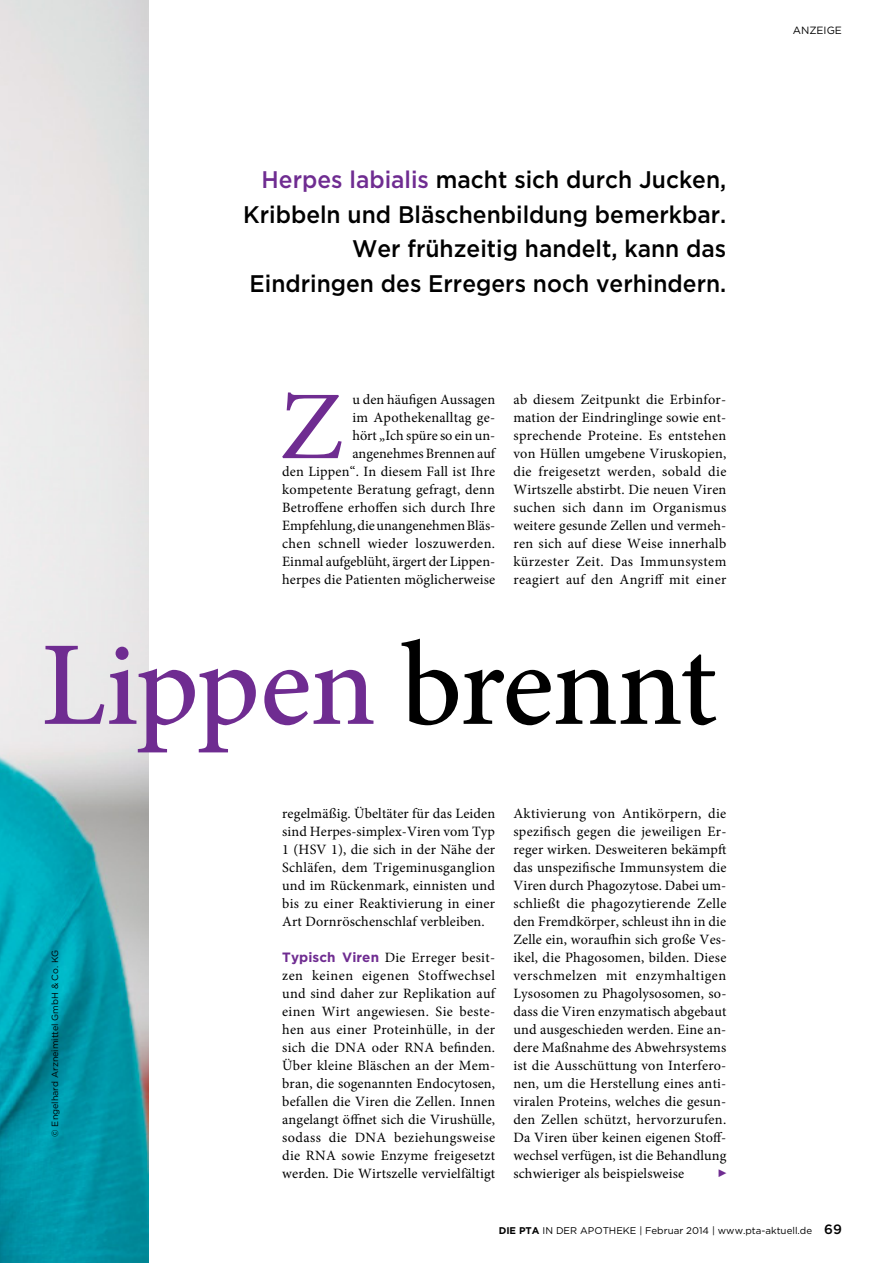
<style>
.page{position:relative;width:893px;height:1263px;background:#fff}
.page>*{position:absolute;margin:0;border:0;box-sizing:border-box;transform-origin:0 0}
.t1{font:500 120px "Minion Pro";letter-spacing:-.015em;color:#6f2c91}
.t2{font:97.2px "Minion Pro";color:#6f2c91;scale:1.09 1}
.t3{font:500 24px/34.5px "Gotham";color:#000;text-align:right;scale:.95 1}
.t4{font:14.25px/18px "Minion Pro";letter-spacing:.01em;color:#000;text-align:justify}
.t5{font:10.5px "Gotham";color:#000}
.t6{font:9.75px "Gotham";color:#000}
.t7{font:9px "Gotham";color:#000}
.s1{color:#6f2c91}
.s2{color:#000}
.s3{font-family:"Gotham";font-weight:700;font-size:13.5px;color:#6f2c91}
.s4{font-weight:700}
.s5{font-weight:500;font-size:13.5px}
</style>
<div class="page">
<img style="left:0;top:0;width:148px;height:1263px">
<h3 class="t3" style="left:243px;top:162px;width:510px"><span class="s1">Herpes labialis</span> macht sich durch Jucken, Kribbeln und Bläschenbildung bemerkbar.<br>Wer frühzeitig handelt, kann das Eindringen des Erregers noch verhindern.</h3>
<h2 class="t2" style="left:279px;top:362px;width:60px">Z</h2>
<p class="t4" style="left:282px;top:391px;width:215px;text-align:right">u den häufigen Aussagen<br>im Apothekenalltag ge-<br>hört „Ich spüre so ein un&shy;angenehmes Brennen auf<br>den Lippen“. In diesem Fall ist Ihre kompetente Beratung gefragt, denn<br>Betroffene erhoffen sich durch Ihre<br>Empfehlung, die unangenehmen Bläs&shy;chen schnell wieder loszuwerden.<br>Einmal aufgeblüht, ärgert der Lippen&shy;herpes die Patienten möglicherweise</p>
<p class="t4" style="left:513px;top:391px;width:214px">ab diesem Zeitpunkt die Erbinfor&shy;mation der Eindringlinge sowie ent&shy;sprechende Proteine. Es entstehen von Hüllen umgebene Viruskopien, die freigesetzt werden, sobald die Wirtszelle abstirbt. Die neuen Viren suchen sich dann im Organismus weitere gesunde Zellen und vermeh&shy;ren sich auf diese Weise innerhalb kürzester Zeit. Das Immunsystem reagiert auf den Angriff mit einer</p>
<h1 class="t1" style="left:41px;top:604px;width:678px">Lippen <span class="s2">brennt</span></h1>
<p class="t7" style="left:49px;top:1137px;width:189px;rotate:-90deg">© Engelhard Arzneimittel GmbH &amp; Co. KG</p>
<p class="t4" style="left:282px;top:805px;width:214px">regelmäßig. Übeltäter für das Leiden sind Herpes-simplex-Viren vom Typ 1 (HSV 1), die sich in der Nähe der Schläfen, dem Trigeminusganglion und im Rückenmark, einnisten und bis zu einer Reaktivierung in einer Art Dornröschenschlaf verbleiben.</p>
<p class="t4" style="left:282px;top:949px;width:215px"><span class="s3">Typisch Viren</span> Die Erreger besit&shy;zen keinen eigenen Stoffwechsel und sind daher zur Replikation auf einen Wirt angewiesen. Sie beste&shy;hen aus einer Proteinhülle, in der sich die DNA oder RNA befinden.<br>Über kleine Bläschen an der Mem&shy;bran, die sogenannten Endocytosen, befallen die Viren die Zellen. Innen angelangt öffnet sich die Virushülle, sodass die DNA beziehungsweise die RNA sowie Enzyme freigesetzt werden. Die Wirtszelle vervielfältigt</p>
<p class="t4" style="left:513px;top:805px;width:215px">Aktivierung von Antikörpern, die spezifisch gegen die jeweiligen Er&shy;reger wirken. Desweiteren bekämpft das unspezifische Immunsystem die Viren durch Phagozytose. Dabei um&shy;schließt die phagozytierende Zelle den Fremdkörper, schleust ihn in die Zelle ein, woraufhin sich große Ves&shy;ikel, die Phagosomen, bilden. Diese verschmelzen mit enzymhaltigen Lysosomen zu Phagolysosomen, so&shy;dass die Viren enzymatisch abgebaut und ausgeschieden werden. Eine an&shy;dere Maßnahme des Abwehrsystems ist die Ausschüttung von Interfero&shy;nen, um die Herstellung eines anti&shy;viralen Proteins, welches die gesun&shy;den Zellen schützt, hervorzurufen.<br>Da Viren über keinen eigenen Stoff&shy;wechsel verfügen, ist die Behandlung schwieriger als beispielsweise</p>
<p class="t5" style="left:793px;top:23px;width:51px">ANZEIGE</p>
<p class="t6" style="left:499px;top:1224px;width:345px"><span class="s4">DIE PTA</span> IN DER APOTHEKE | Februar 2014 | www.pta-aktuell.de <span class="s5">69</span></p>
</div>
